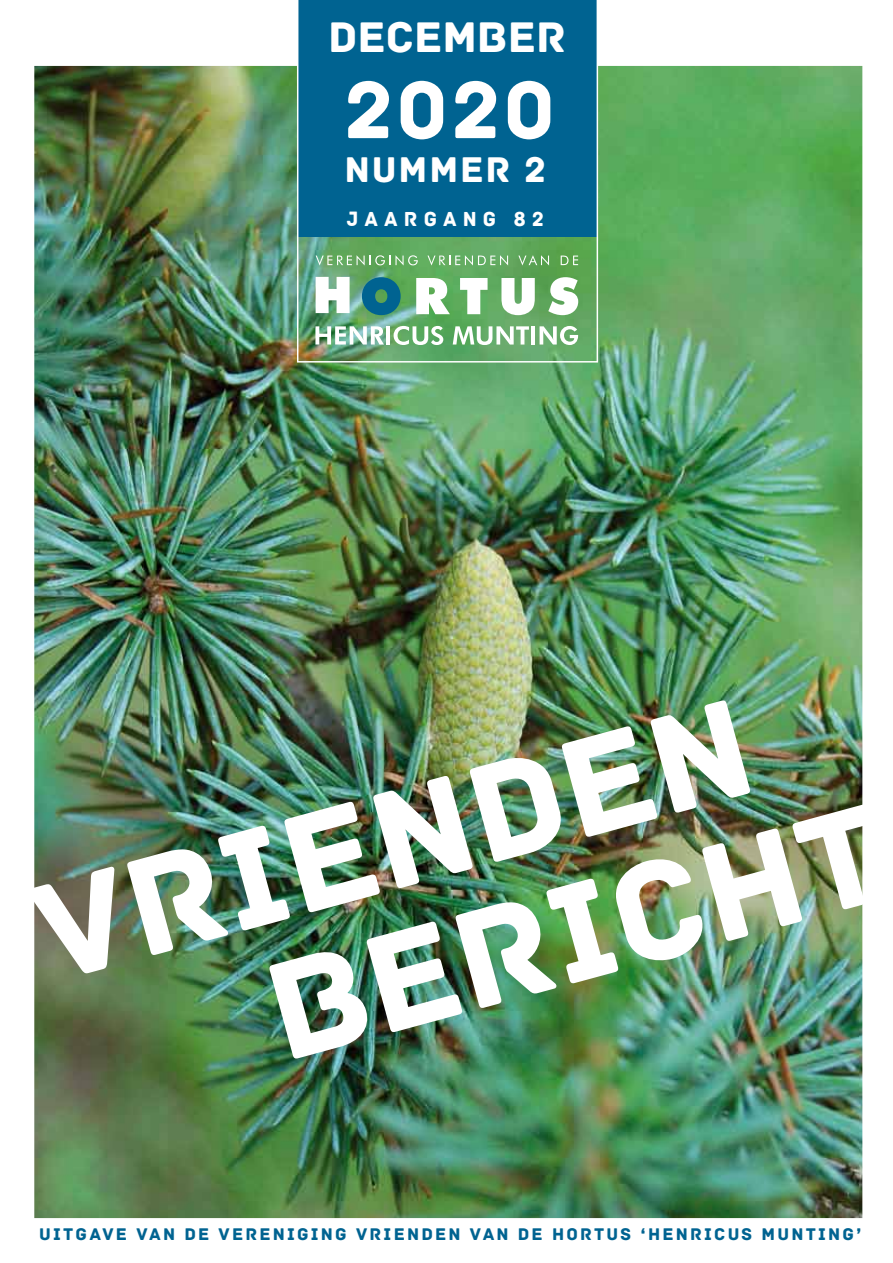
<style>
.page{position:relative;width:893px;height:1263px;background:#fff}
.page>*{position:absolute;margin:0;border:0;box-sizing:border-box;transform-origin:0 0}
.t1{font:85.2px "Archive";color:#fff}
.t2{font:45px "Archive";color:#fff}
.t3{font:37.65px "Archive";letter-spacing:.05em;color:#fff}
.t4{font:21.3px "Archive";letter-spacing:.3em;color:#fff;scale:.96 1}
.t5{font:17.7px "Archive";letter-spacing:.125em;color:#006391}
</style>
<div class="page">
<img style="left:34px;top:65px;width:829px;height:1154px">
<svg style="left:34px;top:866px;width:81px;height:108px"></svg>
<img style="left:127px;top:700px;width:736px;height:359px">
<svg style="left:297px;top:0;width:301px;height:363px"></svg>
<svg style="left:362px;top:277px;width:39px;height:38px"></svg>
<svg style="left:316px;top:255px;width:102px;height:10px"></svg>
<svg style="left:427px;top:255px;width:81px;height:10px"></svg>
<svg style="left:518px;top:255px;width:31px;height:10px"></svg>
<svg style="left:561px;top:256px;width:17px;height:9px"></svg>
<svg style="left:316px;top:277px;width:34px;height:36px"></svg>
<svg style="left:416px;top:278px;width:34px;height:36px"></svg>
<svg style="left:460px;top:278px;width:28px;height:36px"></svg>
<svg style="left:501px;top:278px;width:34px;height:37px"></svg>
<svg style="left:548px;top:277px;width:30px;height:38px"></svg>
<svg style="left:315px;top:326px;width:69px;height:18px"></svg>
<hr style="left:386px;top:326px;width:4px;height:18px;background:#fff">
<svg style="left:394px;top:326px;width:49px;height:19px"></svg>
<svg style="left:453px;top:326px;width:76px;height:19px"></svg>
<hr style="left:532px;top:326px;width:3px;height:18px;background:#fff">
<svg style="left:540px;top:326px;width:38px;height:19px"></svg>
<p class="t2" style="left:328px;top:11px;width:239px">DECEMBER</p>
<p class="t1" style="left:344px;top:60px;width:212px">2020</p>
<p class="t3" style="left:344px;top:147px;width:203px">NUMMER 2</p>
<p class="t4" style="left:347px;top:206px;width:207px">JAARGANG 82</p>
<p class="t5" style="left:39px;top:1224px;width:824px">UITGAVE VAN DE VERENIGING VRIENDEN VAN DE HORTUS ‘HENRICUS MUNTING’</p>
</div>
